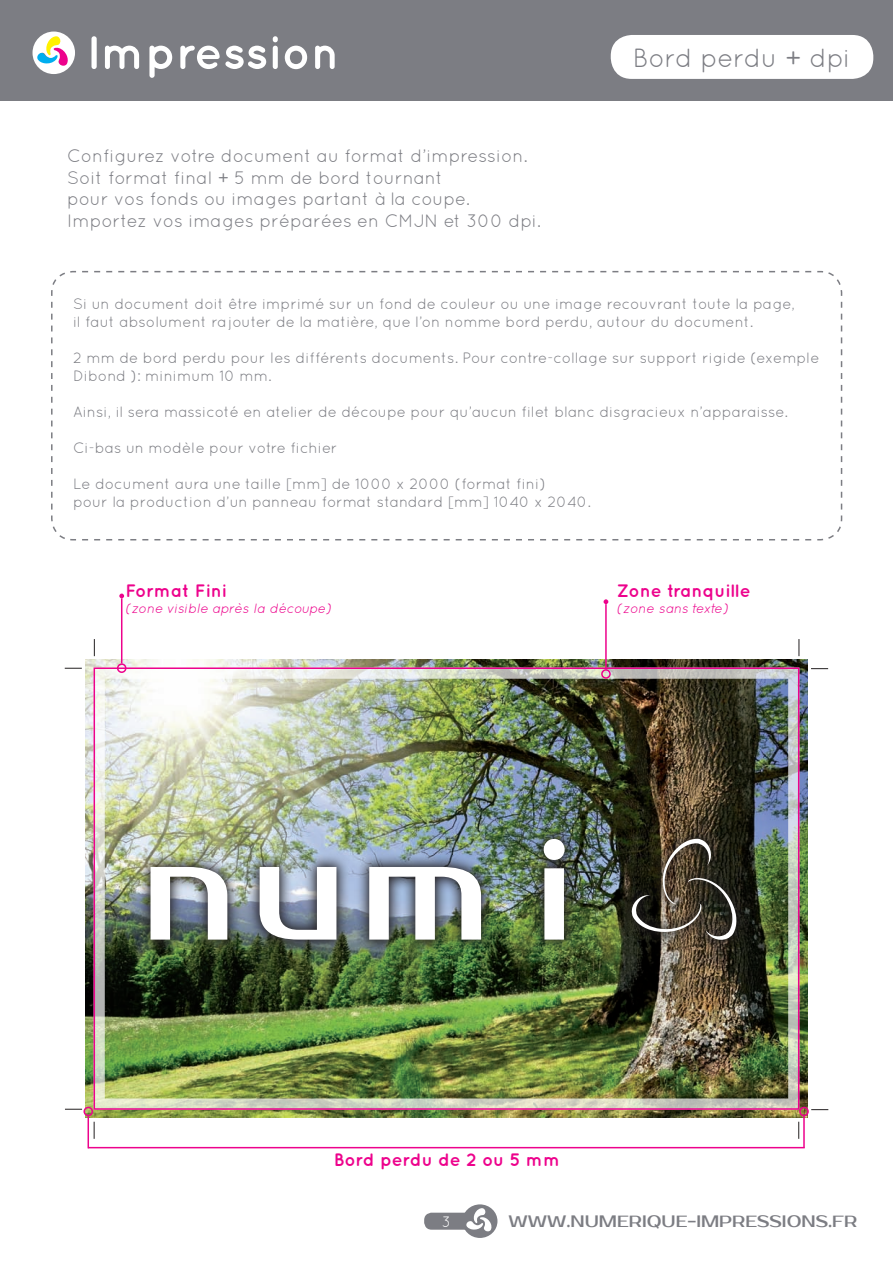
<style>
.page{position:relative;width:893px;height:1263px;background:#fff}
.page>*{position:absolute;margin:0;border:0;box-sizing:border-box;transform-origin:0 0}
.t1{font:26.25px "Quicksand";letter-spacing:-.02em;color:#7c7d83}
.t2{font:18px/21.6px "Quicksand";color:#7c7d83}
.t3{font:700 18px "Quicksand";color:#ed028c}
.t4{font:16.5px "Prosto One";color:#7c7d83}
.t5{font:15px/18px "Quicksand";color:#7c7d83}
.t6{font:15px "Quicksand";color:#fff}
.t7{font:italic 13.5px "Quicksand";color:#ed028c}
.t8{font:italic 13.5px "Quicksand";letter-spacing:-.035em;color:#ed028c}
</style>
<div class="page">
<svg style="left:51px;top:270px;width:792px;height:271px"></svg>
<div style="left:0;top:0;width:893px;height:100px;background:#7c7d83"></div>
<svg style="left:424px;top:1204px;width:73px;height:34px"></svg>
<svg style="left:91px;top:36px;width:244px;height:42px"></svg>
<svg style="left:33px;top:32px;width:42px;height:69px"></svg>
<div style="left:611px;top:35px;width:262px;height:44px;background:#fff;border-radius:21px"></div>
<img style="left:85px;top:659px;width:723px;height:459px">
<img style="left:97px;top:670px;width:699px;height:437px">
<img style="left:135px;top:823px;width:441px;height:128px">
<img style="left:151px;top:839px;width:414px;height:100px">
<svg style="left:647px;top:823px;width:76px;height:16px"></svg>
<svg style="left:673px;top:862px;width:75px;height:89px"></svg>
<svg style="left:616px;top:880px;width:96px;height:63px"></svg>
<svg style="left:631px;top:839px;width:107px;height:103px;background:#474236"></svg>
<div style="left:94px;top:667px;width:705px;height:443px;border:2px solid #ed028c"></div>
<div style="left:117px;top:663px;width:10px;height:10px;border:2px solid #ed028c;border-radius:50%"></div>
<div style="left:83px;top:1107px;width:10px;height:9px;border:2px solid #ed028c;border-radius:50%"></div>
<div style="left:799px;top:1107px;width:10px;height:9px;border:2px solid #ed028c;border-radius:50%"></div>
<hr style="left:121px;top:598px;width:1px;height:65px;background:#ed028c">
<svg style="left:119px;top:593px;width:5px;height:5px"></svg>
<svg style="left:94px;top:639px;width:1px;height:17px"></svg>
<svg style="left:65px;top:668px;width:17px;height:1px"></svg>
<svg style="left:798px;top:1122px;width:1px;height:17px"></svg>
<svg style="left:811px;top:1109px;width:17px;height:1px"></svg>
<svg style="left:65px;top:1109px;width:17px;height:1px"></svg>
<svg style="left:94px;top:1122px;width:1px;height:17px"></svg>
<svg style="left:811px;top:668px;width:17px;height:1px"></svg>
<svg style="left:799px;top:639px;width:1px;height:17px"></svg>
<hr style="left:88px;top:1147px;width:717px;height:1px;background:#ed028c">
<div style="left:601px;top:669px;width:10px;height:10px;border:2px solid #ed028c;border-radius:50%"></div>
<hr style="left:605px;top:604px;width:2px;height:65px;background:#ed028c">
<svg style="left:604px;top:599px;width:4px;height:5px"></svg>
<hr style="left:88px;top:1116px;width:1px;height:32px;background:#ed028c">
<hr style="left:803px;top:1116px;width:2px;height:32px;background:#ed028c">
<p class="t2" style="left:67px;top:145px;width:475px">Configurez votre document au format d’impression.<br>Soit format final + 5 mm de bord tournant<br>pour vos fonds ou images partant à la coupe.<br>I mportez vos images préparées en CMJN et 300 dpi.</p>
<h1 class="t1" style="left:633px;top:43px;width:219px">Bord perdu + dpi</h1>
<p class="t5" style="left:73px;top:294px;width:723px">Si un document doit être imprimé sur un fond de couleur ou une image recouvrant toute la page, il faut absolument rajouter de la matière, que l’on nomme bord perdu, autour du document.</p>
<p class="t5" style="left:73px;top:348px;width:748px">2 mm de bord perdu pour les différents documents. Pour contre-collage sur support rigide (exemple<br>Dibond ): minimum 10 mm.</p>
<p class="t5" style="left:73px;top:402px;width:716px">Ainsi, il sera massicoté en atelier de découpe pour qu’aucun filet blanc disgracieux n’apparaisse.</p>
<p class="t5" style="left:73px;top:438px;width:266px">Ci-bas un modèle pour votre fichier</p>
<p class="t5" style="left:73px;top:474px;width:519px">Le document aura une taille [mm] de 1000 x 2000 (format fini)<br>pour la production d’un panneau format standard [mm] 1040 x 2040.</p>
<p class="t3" style="left:126px;top:580px;width:103px">Format Fini</p>
<p class="t7" style="left:126px;top:601px;width:207px">(zone visible après la découpe)</p>
<p class="t3" style="left:617px;top:580px;width:135px">Zone tranquille</p>
<p class="t8" style="left:617px;top:601px;width:113px">(zone sans texte)</p>
<p class="t3" style="left:334px;top:1148px;width:228px">Bord perdu de 2 ou 5 mm</p>
<p class="t6" style="left:442px;top:1213px;width:11px">3</p>
<p class="t4" style="left:508px;top:1211px;width:350px">WWW.NUMERIQUE-IMPRESSIONS.FR</p>
</div>
